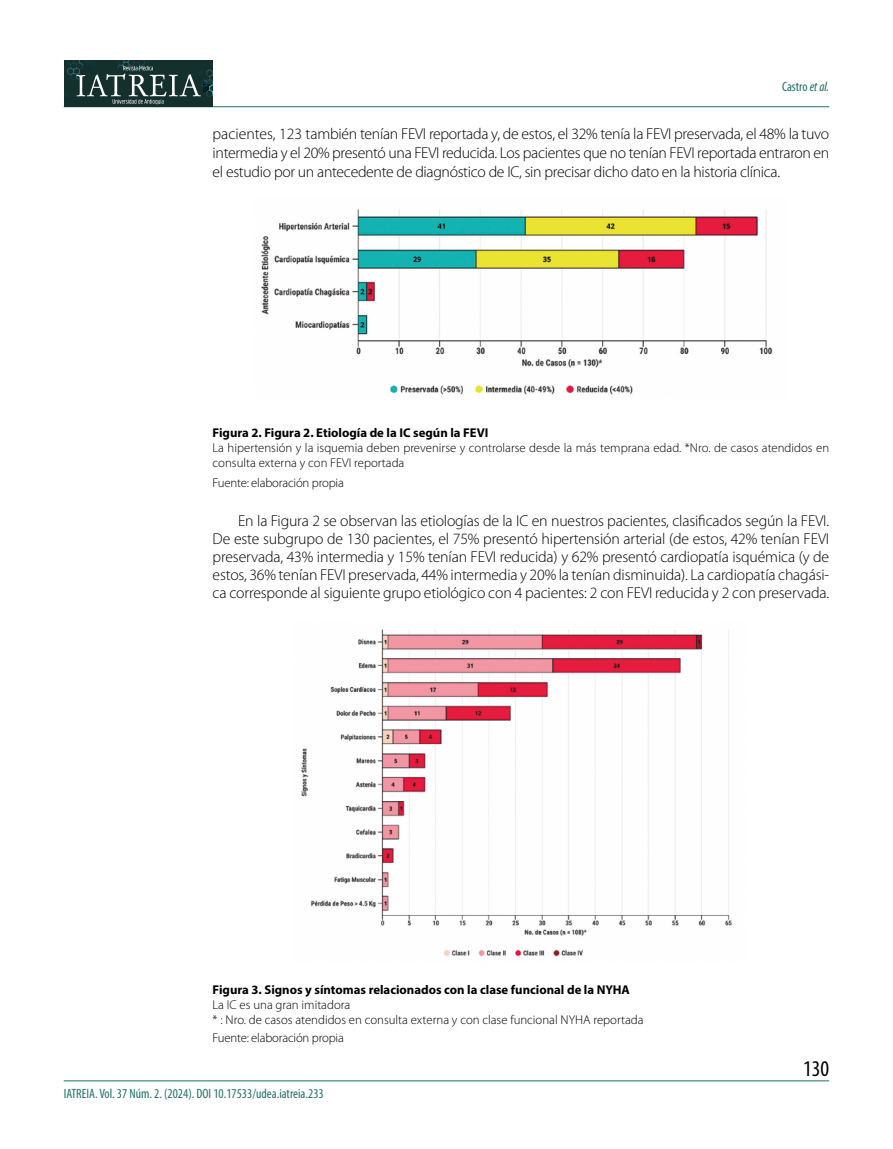
<style>
.page{position:relative;width:893px;height:1149px;background:#fff}
.page>*{position:absolute;margin:0;border:0;box-sizing:border-box;transform-origin:0 0}
.t1{font:condensed 22.5px "Myriad Pro";color:#000}
.t2{font:300 15.75px/18px "Myriad Pro";letter-spacing:-.02em;color:#000;text-align:justify}
.t3{font:condensed 13.5px "Myriad Pro";color:#22716a}
.t4{font:300 12.75px/15.3px "Myriad Pro";color:#000}
.t5{font:700 12.75px "Myriad Pro";color:#000}
.s1{font-style:italic}
</style>
<div class="page">
<hr style="left:64px;top:106px;width:765px;height:1px;background:#22716a">
<hr style="left:64px;top:1080px;width:765px;height:1px;background:#22716a">
<div style="left:64px;top:61px;width:149px;height:46px;background:#14302d"></div>
<svg style="left:65px;top:61px;width:148px;height:43px"></svg>
<img style="left:261px;top:209px;width:512px;height:186px">
<img style="left:301px;top:629px;width:431px;height:328px">
<p class="t3" style="left:782px;top:78px;width:49px">Castro <span class="s1">et al.</span></p>
<p class="t2" style="left:213px;top:125px;width:618px;line-height:18.9px">pacientes, 123 también tenían FEVI reportada y, de estos, el 32% tenía la FEVI preservada, el 48% la tuvo intermedia y el 20% presentó una FEVI reducida. Los pacientes que no tenían FEVI reportada entraron en el estudio por un antecedente de diagnóstico de IC, sin precisar dicho dato en la historia clínica.</p>
<p class="t5" style="left:213px;top:424px;width:277px">Figura 2. Figura 2. Etiología de la IC según la FEVI</p>
<p class="t4" style="left:213px;top:440px;width:618px">La hipertensión y la isquemia deben prevenirse y controlarse desde la más temprana edad. *Nro. de casos atendidos en consulta externa y con FEVI reportada</p>
<p class="t4" style="left:213px;top:475px;width:133px">Fuente: elaboración propia</p>
<p class="t2" style="left:213px;top:512px;width:618px;text-indent:26px">En la Figura 2 se observan las etiologías de la IC en nuestros pacientes, clasificados según la FEVI.<br>De este subgrupo de 130 pacientes, el 75% presentó hipertensión arterial (de estos, 42% tenían FEVI preservada, 43% intermedia y 15% tenían FEVI reducida) y 62% presentó cardiopatía isquémica (y de estos, 36% tenían FEVI preservada, 44% intermedia y 20% la tenían disminuida). La cardiopatía chagási&shy;ca corresponde al siguiente grupo etiológico con 4 pacientes: 2 con FEVI reducida y 2 con preservada.</p>
<p class="t5" style="left:213px;top:980px;width:419px">Figura 3. Signos y síntomas relacionados con la clase funcional de la NYHA</p>
<p class="t4" style="left:213px;top:997px;width:432px">La IC es una gran imitadora<br>* : Nro. de casos atendidos en consulta externa y con clase funcional NYHA reportada</p>
<p class="t4" style="left:213px;top:1029px;width:133px">Fuente: elaboración propia</p>
<p class="t3" style="left:64px;top:1085px;width:261px">IATREIA. Vol. 37 Núm. 2. (2024). DOI 10.17533/udea.iatreia.233</p>
<h1 class="t1" style="left:803px;top:1054px;width:27px">130</h1>
</div>
